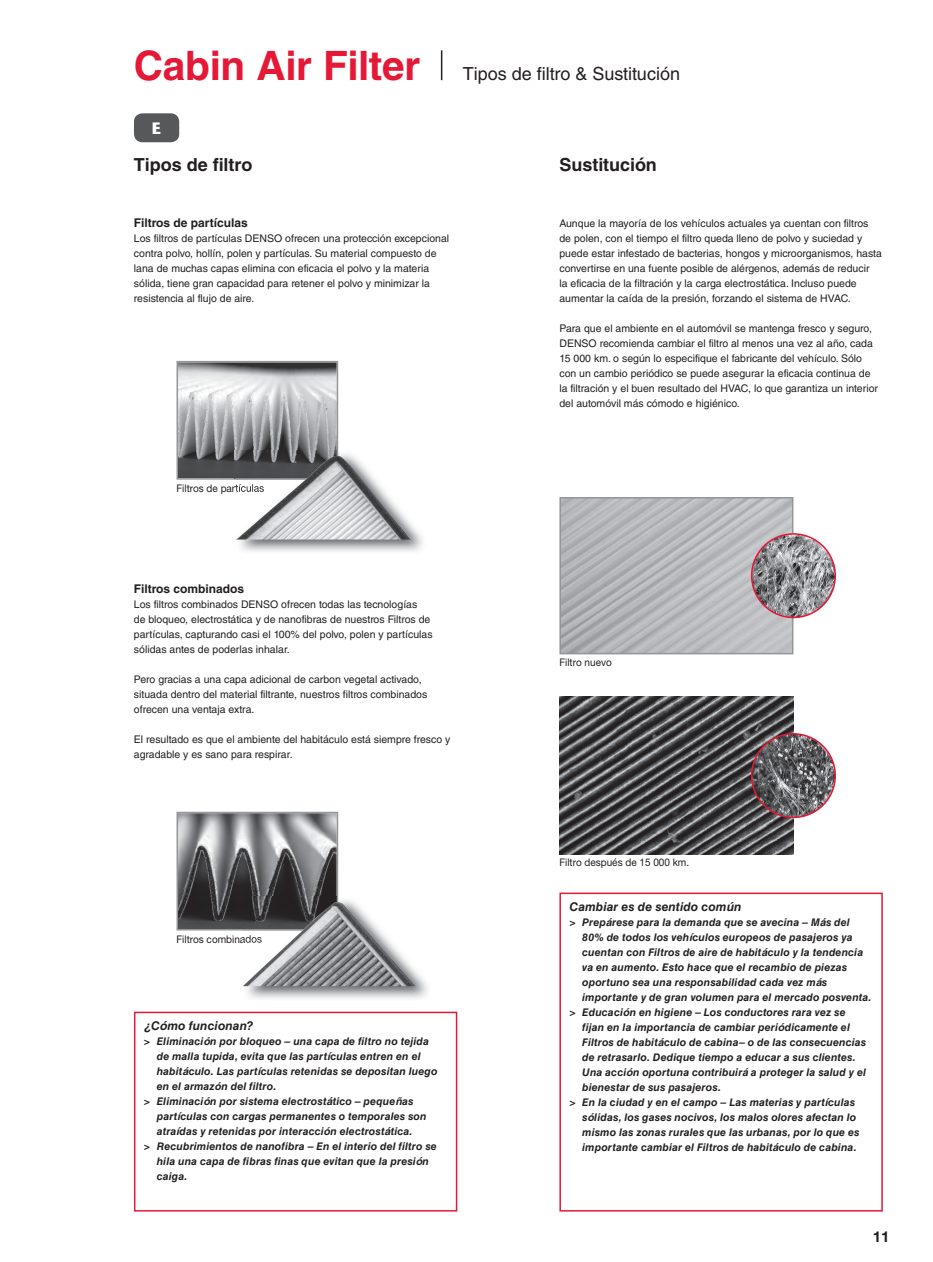
<style>
.page{position:relative;width:933px;height:1262px;background:#fff}
.page>*{position:absolute;margin:0;border:0;box-sizing:border-box;transform-origin:0 0}
.t1{font:700 40.5px "Helvetica LT Std";letter-spacing:-.01em;color:#e51836}
.t2{font:18px "Helvetica LT Std";letter-spacing:-.005em;color:#231f20}
.t3{font:700 18px "Helvetica LT Std";letter-spacing:-.005em;color:#231f20}
.t4{font:700 16.5px "Stone Sans Std";color:#fff}
.t5{font:700 15px "Helvetica Neue LT Pro";color:#231f20}
.t6{font:italic 700 12px "Helvetica LT Std";letter-spacing:.01em;color:#231f20}
.t7{font:700 12px "Helvetica LT Std";color:#231f20}
.t8{font:10.5px/15px "Helvetica LT Std";color:#231f20}
.t9{font:italic 700 10.5px "Helvetica LT Std";letter-spacing:.015em;color:#231f20}
.t10{font:10.5px "Helvetica Neue LT Pro";color:#231f20;scale:.95 1}
</style>
<div class="page">
<div style="left:134px;top:113px;width:45px;height:29px;background:#57585a;border-radius:9px"></div>
<hr style="left:441px;top:50px;width:1px;height:30px;background:#231f20">
<div style="left:134px;top:1011px;width:323px;height:200px;border:2px solid #e51836"></div>
<div style="left:559px;top:892px;width:323px;height:319px;border:2px solid #e51836"></div>
<img style="left:559px;top:697px;width:234px;height:157px">
<svg style="left:176px;top:811px;width:162px;height:119px;background:#767678"></svg>
<img style="left:562px;top:500px;width:228px;height:151px">
<div style="left:559px;top:497px;width:234px;height:157px;border:2px solid #939598"></div>
<svg style="left:176px;top:361px;width:162px;height:118px;background:#a7a8aa"></svg>
<img style="left:236px;top:450px;width:187px;height:102px">
<img style="left:235px;top:450px;width:103px;height:4px">
<img style="left:235px;top:454px;width:176px;height:85px">
<img style="left:242px;top:896px;width:186px;height:103px">
<img style="left:242px;top:896px;width:96px;height:34px">
<img style="left:243px;top:902px;width:173px;height:84px">
<img style="left:751px;top:534px;width:84px;height:83px;border-radius:42px">
<div style="left:750px;top:533px;width:85px;height:85px;border:2px solid #e51836;border-radius:50%"></div>
<img style="left:751px;top:734px;width:84px;height:83px;border-radius:42px">
<div style="left:750px;top:733px;width:85px;height:85px;border:2px solid #e51836;border-radius:50%"></div>
<h1 class="t1" style="left:134px;top:41px;width:288px">Cabin Air Filter</h1>
<h2 class="t2" style="left:463px;top:63px;width:219px">Tipos de filtro &amp; Sustitución</h2>
<h3 class="t4" style="left:152px;top:118px;width:11px">E</h3>
<h2 class="t3" style="left:134px;top:153px;width:120px">Tipos de filtro</h2>
<h2 class="t3" style="left:559px;top:153px;width:99px">Sustitución</h2>
<p class="t7" style="left:134px;top:215px;width:115px">Filtros de partículas</p>
<p class="t8" style="left:134px;top:231px;width:317px">Los filtros de partículas DENSO ofrecen una protección excepcional contra polvo, hollín, polen y partículas. Su material compuesto de lana de muchas capas elimina con eficacia el polvo y la materia sólida, tiene gran capacidad para retener el polvo y minimizar la resistencia al flujo de aire.</p>
<p class="t10" style="left:176px;top:482px;width:94px">Filtros de partículas</p>
<p class="t7" style="left:134px;top:581px;width:112px">Filtros combinados</p>
<p class="t8" style="left:134px;top:596px;width:300px">Los filtros combinados DENSO ofrecen todas las tecnologías<br>de bloqueo, electrostática y de nanofibras de nuestros Filtros de partículas, capturando casi el 100% del polvo, polen y partículas sólidas antes de poderlas inhalar.</p>
<p class="t8" style="left:134px;top:671px;width:295px">Pero gracias a una capa adicional de carbon vegetal activado, situada dentro del material filtrante, nuestros filtros combinados ofrecen una ventaja extra.</p>
<p class="t8" style="left:134px;top:731px;width:318px">El resultado es que el ambiente del habitáculo está siempre fresco y agradable y es sano para respirar.</p>
<p class="t10" style="left:176px;top:932px;width:91px">Filtros combinados</p>
<p class="t6" style="left:144px;top:1018px;width:111px">¿Cómo funcionan?</p>
<p class="t9" style="left:144px;top:1035px;width:286px">&gt; Eliminación por bloqueo – una capa de filtro no tejida</p>
<p class="t9" style="left:157px;top:1050px;width:265px">de malla tupida, evita que las partículas entren en el</p>
<p class="t9" style="left:157px;top:1065px;width:282px">habitáculo. Las partículas retenidas se depositan luego</p>
<p class="t9" style="left:157px;top:1080px;width:121px">en el armazón del filtro.</p>
<p class="t9" style="left:144px;top:1095px;width:271px">&gt; Eliminación por sistema electrostático – pequeñas</p>
<p class="t9" style="left:157px;top:1110px;width:271px">partículas con cargas permanentes o temporales son</p>
<p class="t9" style="left:157px;top:1125px;width:257px">atraídas y retenidas por interacción electrostática.</p>
<p class="t9" style="left:144px;top:1140px;width:294px">&gt; Recubrimientos de nanofibra – En el interio del filtro se</p>
<p class="t9" style="left:157px;top:1155px;width:274px">hila una capa de fibras finas que evitan que la presión</p>
<p class="t9" style="left:157px;top:1170px;width:32px">caiga.</p>
<p class="t8" style="left:559px;top:216px;width:324px">Aunque la mayoría de los vehículos actuales ya cuentan con filtros de polen, con el tiempo el filtro queda lleno de polvo y suciedad y puede estar infestado de bacterias, hongos y microorganismos, hasta convertirse en una fuente posible de alérgenos, además de reducir<br>la eficacia de la filtración y la carga electrostática. Incluso puede aumentar la caída de la presión, forzando el sistema de HVAC.</p>
<p class="t8" style="left:559px;top:321px;width:320px">Para que el ambiente en el automóvil se mantenga fresco y seguro, DENSO recomienda cambiar el filtro al menos una vez al año, cada 15 000 km. o según lo especifique el fabricante del vehículo. Sólo con un cambio periódico se puede asegurar la eficacia continua de la filtración y el buen resultado del HVAC, lo que garantiza un interior del automóvil más cómodo e higiénico.</p>
<p class="t10" style="left:559px;top:656px;width:57px">Filtro nuevo</p>
<p class="t10" style="left:559px;top:856px;width:138px">Filtro después de 15 000 km.</p>
<p class="t6" style="left:569px;top:899px;width:173px">Cambiar es de sentido común</p>
<p class="t9" style="left:569px;top:916px;width:282px">&gt; Prepárese para la demanda que se avecina – Más del</p>
<p class="t9" style="left:582px;top:931px;width:272px">80% de todos los vehículos europeos de pasajeros ya</p>
<p class="t9" style="left:582px;top:946px;width:282px">cuentan con Filtros de aire de habitáculo y la tendencia</p>
<p class="t9" style="left:582px;top:961px;width:266px">va en aumento. Esto hace que el recambio de piezas</p>
<p class="t9" style="left:582px;top:976px;width:246px">oportuno sea una responsabilidad cada vez más</p>
<p class="t9" style="left:582px;top:991px;width:291px">importante y de gran volumen para el mercado posventa.</p>
<p class="t9" style="left:569px;top:1006px;width:278px">&gt; Educación en higiene – Los conductores rara vez se</p>
<p class="t9" style="left:582px;top:1021px;width:269px">fijan en la importancia de cambiar periódicamente el</p>
<p class="t9" style="left:582px;top:1036px;width:285px">Filtros de habitáculo de cabina– o de las consecuencias</p>
<p class="t9" style="left:582px;top:1051px;width:275px">de retrasarlo. Dedique tiempo a educar a sus clientes.</p>
<p class="t9" style="left:582px;top:1066px;width:285px">Una acción oportuna contribuirá a proteger la salud y el</p>
<p class="t9" style="left:582px;top:1081px;width:140px">bienestar de sus pasajeros.</p>
<p class="t9" style="left:569px;top:1096px;width:287px">&gt; En la ciudad y en el campo – Las materias y partículas</p>
<p class="t9" style="left:582px;top:1111px;width:275px">sólidas, los gases nocivos, los malos olores afectan lo</p>
<p class="t9" style="left:582px;top:1126px;width:278px">mismo las zonas rurales que las urbanas, por lo que es</p>
<p class="t9" style="left:582px;top:1141px;width:276px">importante cambiar el Filtros de habitáculo de cabina.</p>
<h3 class="t5" style="left:872px;top:1230px;width:18px">11</h3>
</div>
